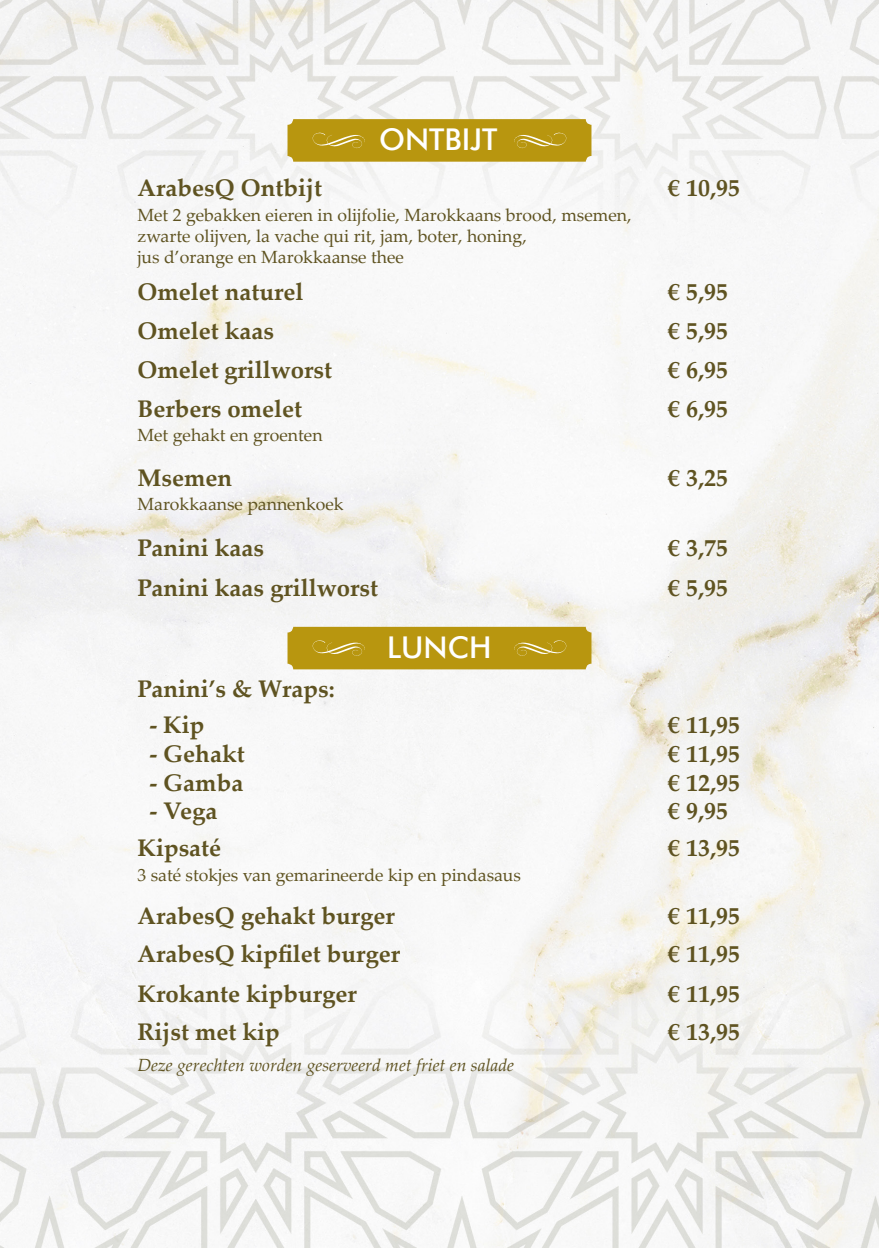
<style>
.page{position:relative;width:879px;height:1248px;background:#fff}
.page>*{position:absolute;margin:0;border:0;box-sizing:border-box;transform-origin:0 0}
.t1{font:500 30px "Futura BT";color:#fff}
.t2{font:700 24px "Palatino Linotype";color:#5f5321}
.t3{font:17.6px "Palatino Linotype";color:#5f5321}
.t4{font:italic 17.6px "Palatino Linotype";color:#5f5321}
</style>
<div class="page">
<img style="left:0;top:0;width:879px;height:1247px">
<div style="left:287px;top:119px;width:304px;height:43px;background:#b8960f;border-radius:6px"></div>
<svg style="left:312px;top:132px;width:53px;height:17px"></svg>
<svg style="left:514px;top:132px;width:53px;height:17px"></svg>
<div style="left:287px;top:626px;width:304px;height:43px;background:#b8960f;border-radius:6px"></div>
<svg style="left:312px;top:640px;width:53px;height:16px"></svg>
<svg style="left:514px;top:640px;width:53px;height:16px"></svg>
<p class="t2" style="left:137px;top:171px;width:186px">ArabesQ Ontbijt</p>
<p class="t1" style="left:379px;top:121px;width:120px">ONTBIJT</p>
<p class="t3" style="left:137px;top:202px;width:495px">Met 2 gebakken eieren in olijfolie, Marokkaans brood, msemen,</p>
<p class="t3" style="left:137px;top:223px;width:391px">zwarte olijven, la vache qui rit, jam, boter, honing,</p>
<p class="t3" style="left:137px;top:244px;width:268px">jus d’orange en Marokkaanse thee</p>
<p class="t2" style="left:137px;top:274px;width:167px">Omelet naturel</p>
<p class="t2" style="left:137px;top:313px;width:138px">Omelet kaas</p>
<p class="t2" style="left:137px;top:352px;width:196px">Omelet grillworst</p>
<p class="t2" style="left:137px;top:391px;width:166px">Berbers omelet</p>
<p class="t3" style="left:137px;top:422px;width:187px">Met gehakt en groenten</p>
<p class="t2" style="left:137px;top:460px;width:96px">Msemen</p>
<p class="t3" style="left:137px;top:491px;width:208px">Marokkaanse pannenkoek</p>
<p class="t2" style="left:137px;top:531px;width:128px">Panini kaas</p>
<p class="t2" style="left:137px;top:570px;width:242px">Panini kaas grillworst</p>
<p class="t2" style="left:137px;top:671px;width:199px">Panini’s &amp; Wraps:</p>
<p class="t2" style="left:149px;top:707px;width:57px">- Kip</p>
<p class="t2" style="left:149px;top:736px;width:97px">- Gehakt</p>
<p class="t2" style="left:149px;top:765px;width:95px">- Gamba</p>
<p class="t2" style="left:149px;top:794px;width:70px">- Vega</p>
<p class="t2" style="left:137px;top:831px;width:85px">Kipsaté</p>
<p class="t1" style="left:387px;top:629px;width:106px">LUNCH</p>
<p class="t3" style="left:137px;top:862px;width:385px">3 saté stokjes van gemarineerde kip en pindasaus</p>
<p class="t2" style="left:137px;top:898px;width:259px">ArabesQ gehakt burger</p>
<p class="t2" style="left:137px;top:937px;width:264px">ArabesQ kipfilet burger</p>
<p class="t2" style="left:137px;top:976px;width:221px">Krokante kipburger</p>
<p class="t2" style="left:137px;top:1015px;width:144px">Rijst met kip</p>
<p class="t4" style="left:137px;top:1051px;width:378px">Deze gerechten worden geserveerd met friet en salade</p>
<p class="t2" style="left:668px;top:171px;width:73px">€ 10,95</p>
<p class="t2" style="left:668px;top:274px;width:61px">€ 5,95</p>
<p class="t2" style="left:668px;top:313px;width:61px">€ 5,95</p>
<p class="t2" style="left:668px;top:352px;width:61px">€ 6,95</p>
<p class="t2" style="left:668px;top:391px;width:61px">€ 6,95</p>
<p class="t2" style="left:668px;top:460px;width:61px">€ 3,25</p>
<p class="t2" style="left:668px;top:531px;width:61px">€ 3,75</p>
<p class="t2" style="left:668px;top:570px;width:61px">€ 5,95</p>
<p class="t2" style="left:668px;top:707px;width:73px">€ 11,95</p>
<p class="t2" style="left:668px;top:736px;width:73px">€ 11,95</p>
<p class="t2" style="left:668px;top:765px;width:73px">€ 12,95</p>
<p class="t2" style="left:668px;top:794px;width:61px">€ 9,95</p>
<p class="t2" style="left:668px;top:831px;width:73px">€ 13,95</p>
<p class="t2" style="left:668px;top:898px;width:73px">€ 11,95</p>
<p class="t2" style="left:668px;top:937px;width:73px">€ 11,95</p>
<p class="t2" style="left:668px;top:976px;width:73px">€ 11,95</p>
<p class="t2" style="left:668px;top:1015px;width:73px">€ 13,95</p>
</div>
